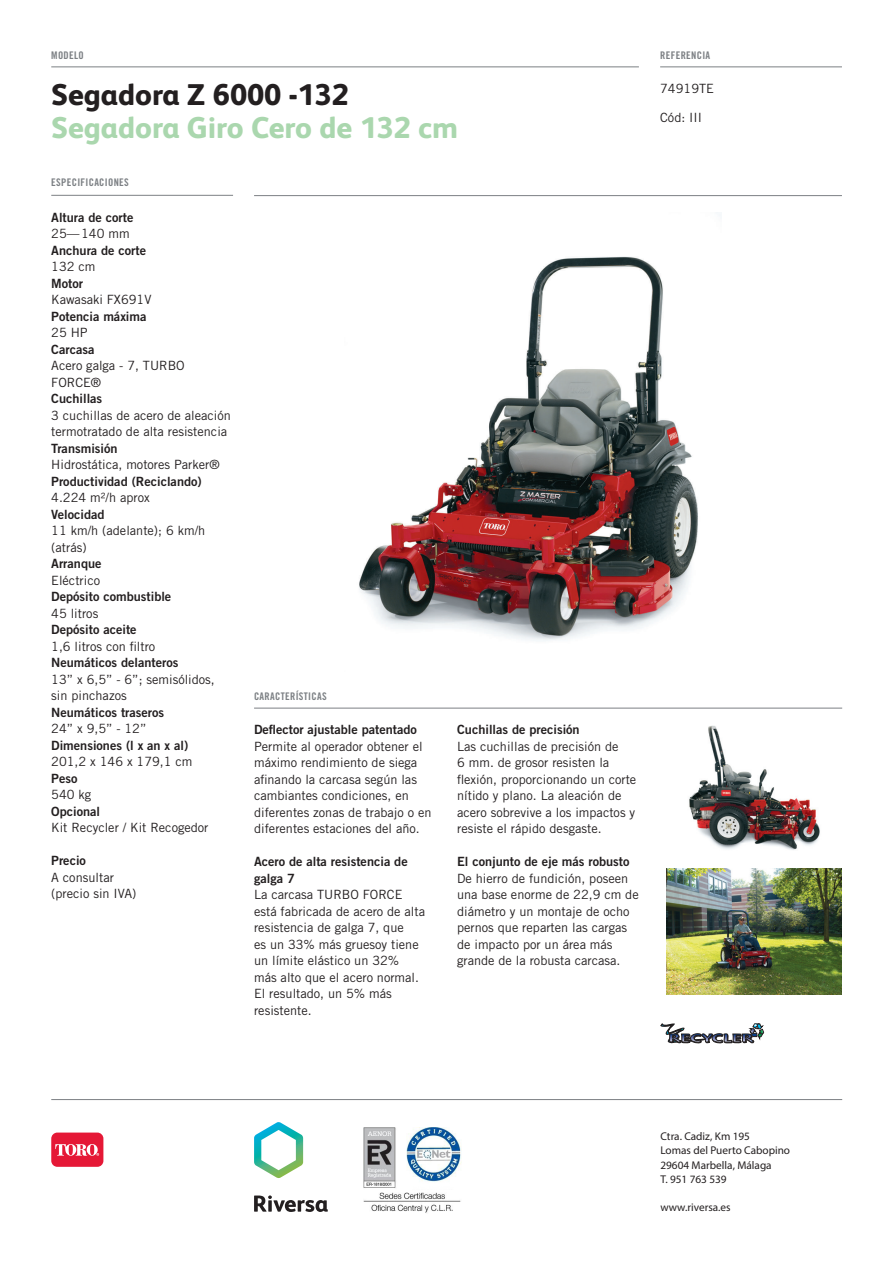
<style>
.page{position:relative;width:893px;height:1263px;background:#fff}
.page>*{position:absolute;margin:0;border:0;box-sizing:border-box;transform-origin:0 0}
.Titular{font:800 30px "FS Albert";color:#aad7ae}
.Titular-2{font:800 30px "FS Albert";color:#231f20}
.Texto_secundario{font:12.75px/16.5px "Trade Gothic LT Std";color:#231f20}
.Texto_secundario-2{font:12.75px/16.5px "Trade Gothic LT Std Bd 2";color:#231f20}
.Referencia{font:12.75px "Trade Gothic LT Std";color:#231f20}
.t1{font:11.25px "Myriad Pro";color:#231f20}
.t2{font:10.5px "Trade Gothic LT Std Bd Cn 20";letter-spacing:.03em;color:#7c8084}
</style>
<div class="page">
<hr style="left:254px;top:708px;width:588px;height:1px;background:#7c8084">
<hr style="left:51px;top:67px;width:588px;height:1px;background:#7c8084">
<hr style="left:51px;top:195px;width:182px;height:1px;background:#7c8084">
<hr style="left:660px;top:67px;width:182px;height:1px;background:#7c8084">
<img style="left:359px;top:256px;width:339px;height:385px">
<hr style="left:254px;top:195px;width:588px;height:1px;background:#7c8084">
<img style="left:689px;top:725px;width:131px;height:125px">
<img style="left:666px;top:868px;width:176px;height:126px">
<hr style="left:51px;top:1099px;width:791px;height:1px;background:#7c8084">
<div style="left:51px;top:1132px;width:52px;height:35px;background:#e51836;border-radius:6px"></div>
<svg style="left:55px;top:1144px;width:44px;height:12px"></svg>
<svg style="left:254px;top:1195px;width:74px;height:17px"></svg>
<svg style="left:254px;top:1122px;width:49px;height:56px"></svg>
<svg style="left:661px;top:1023px;width:103px;height:21px"></svg>
<img style="left:364px;top:1128px;width:98px;height:85px">
<p class="t2" style="left:51px;top:48px;width:34px">MODELO</p>
<p class="Titular-2" style="left:51px;top:73px;width:299px">Segadora Z 6000 -132</p>
<p class="Titular" style="left:51px;top:106px;width:409px">Segadora Giro Cero de 132 cm</p>
<p class="t2" style="left:51px;top:176px;width:79px">ESPECIFICACIONES</p>
<p class="Texto_secundario-2" style="left:51px;top:209px;width:84px">Altura de corte</p>
<p class="Texto_secundario" style="left:51px;top:225px;width:80px">25—140 mm</p>
<p class="Texto_secundario-2" style="left:51px;top:242px;width:96px">Anchura de corte</p>
<p class="Texto_secundario" style="left:51px;top:258px;width:46px">132 cm</p>
<p class="Texto_secundario-2" style="left:51px;top:275px;width:33px">Motor</p>
<p class="Texto_secundario" style="left:51px;top:291px;width:102px">Kawasaki FX691V</p>
<p class="Texto_secundario-2" style="left:51px;top:308px;width:97px">Potencia máxima</p>
<p class="Texto_secundario" style="left:51px;top:324px;width:38px">25 HP</p>
<p class="Texto_secundario-2" style="left:51px;top:341px;width:45px">Carcasa</p>
<p class="Texto_secundario" style="left:51px;top:357px;width:135px">Acero galga - 7, TURBO<br>FORCE®</p>
<p class="Texto_secundario-2" style="left:51px;top:390px;width:53px">Cuchillas</p>
<p class="Texto_secundario" style="left:51px;top:407px;width:181px">3 cuchillas de acero de aleación</p>
<p class="Texto_secundario" style="left:51px;top:423px;width:177px">termotratado de alta resistencia</p>
<p class="Texto_secundario-2" style="left:51px;top:440px;width:68px">Transmisión</p>
<p class="Texto_secundario" style="left:51px;top:456px;width:170px">Hidrostática, motores Parker®</p>
<p class="Texto_secundario-2" style="left:51px;top:473px;width:152px">Productividad (Reciclando)</p>
<p class="Texto_secundario" style="left:51px;top:489px;width:100px">4.224 m²/h aprox</p>
<p class="Texto_secundario-2" style="left:51px;top:506px;width:55px">Velocidad</p>
<p class="Texto_secundario" style="left:51px;top:522px;width:156px">11 km/h (adelante); 6 km/h (atrás)</p>
<p class="Texto_secundario-2" style="left:51px;top:555px;width:52px">Arranque</p>
<p class="Texto_secundario" style="left:51px;top:572px;width:50px">Eléctrico</p>
<p class="Texto_secundario-2" style="left:51px;top:588px;width:122px">Depósito combustible</p>
<p class="Texto_secundario" style="left:51px;top:605px;width:49px">45 litros</p>
<p class="Texto_secundario-2" style="left:51px;top:621px;width:87px">Depósito aceite</p>
<p class="Texto_secundario" style="left:51px;top:638px;width:106px">1,6 litros con filtro</p>
<p class="Texto_secundario-2" style="left:51px;top:654px;width:129px">Neumáticos delanteros</p>
<p class="Texto_secundario" style="left:51px;top:671px;width:165px">13” x 6,5” - 6”; semisólidos, sin pinchazos</p>
<p class="Texto_secundario-2" style="left:51px;top:704px;width:114px">Neumáticos traseros</p>
<p class="Texto_secundario" style="left:51px;top:720px;width:97px">24” x 9,5” - 12”</p>
<p class="Texto_secundario-2" style="left:51px;top:737px;width:139px">Dimensiones (l x an x al)</p>
<p class="Texto_secundario" style="left:51px;top:753px;width:143px">201,2 x 146 x 179,1 cm</p>
<p class="Texto_secundario-2" style="left:51px;top:770px;width:28px">Peso</p>
<p class="Texto_secundario" style="left:51px;top:786px;width:42px">540 kg</p>
<p class="Texto_secundario-2" style="left:51px;top:803px;width:50px">Opcional</p>
<p class="Texto_secundario" style="left:51px;top:819px;width:159px">Kit Recycler / Kit Recogedor</p>
<p class="Texto_secundario-2" style="left:51px;top:852px;width:36px">Precio</p>
<p class="Texto_secundario" style="left:51px;top:869px;width:64px">A consultar</p>
<p class="Texto_secundario" style="left:51px;top:885px;width:87px">(precio sin IVA)</p>
<p class="t2" style="left:254px;top:689px;width:74px">CARACTERÍSTICAS</p>
<p class="Texto_secundario-2" style="left:254px;top:721px;width:164px">Deflector ajustable patentado</p>
<p class="Texto_secundario" style="left:254px;top:737px;width:179px">Permite al operador obtener el máximo rendimiento de siega afinando la carcasa según las cambiantes condiciones, en diferentes zonas de trabajo o en diferentes estaciones del año.</p>
<p class="Texto_secundario-2" style="left:254px;top:853px;width:155px">Acero de alta resistencia de galga 7</p>
<p class="Texto_secundario" style="left:254px;top:886px;width:173px">La carcasa TURBO FORCE está fabricada de acero de alta resistencia de galga 7, que<br>es un 33% más gruesoy tiene un límite elástico un 32% más alto que el acero normal.<br>El resultado, un 5% más resistente.</p>
<p class="Texto_secundario-2" style="left:457px;top:721px;width:124px">Cuchillas de precisión</p>
<p class="Texto_secundario" style="left:457px;top:738px;width:181px">Las cuchillas de precisión de<br>6 mm. de grosor resisten la flexión, proporcionando un corte nítido y plano. La aleación de acero sobrevive a los impactos y resiste el rápido desgaste.</p>
<p class="Texto_secundario-2" style="left:457px;top:853px;width:174px">El conjunto de eje más robusto</p>
<p class="Texto_secundario" style="left:457px;top:870px;width:183px">De hierro de fundición, poseen una base enorme de 22,9 cm de diámetro y un montaje de ocho pernos que reparten las cargas de impacto por un área más grande de la robusta carcasa.</p>
<p class="t2" style="left:660px;top:48px;width:52px">REFERENCIA</p>
<p class="Referencia" style="left:660px;top:81px;width:55px">74919TE</p>
<p class="Referencia" style="left:660px;top:110px;width:43px">Cód: III</p>
<p class="t1" style="left:660px;top:1129px;width:91px">Ctra. Cadiz, Km 195</p>
<p class="t1" style="left:660px;top:1144px;width:131px">Lomas del Puerto Cabopino</p>
<p class="t1" style="left:660px;top:1158px;width:113px">29604 Marbella, Málaga</p>
<p class="t1" style="left:660px;top:1172px;width:68px">T. 951 763 539</p>
<p class="t1" style="left:660px;top:1201px;width:72px">www.riversa.es</p>
</div>
